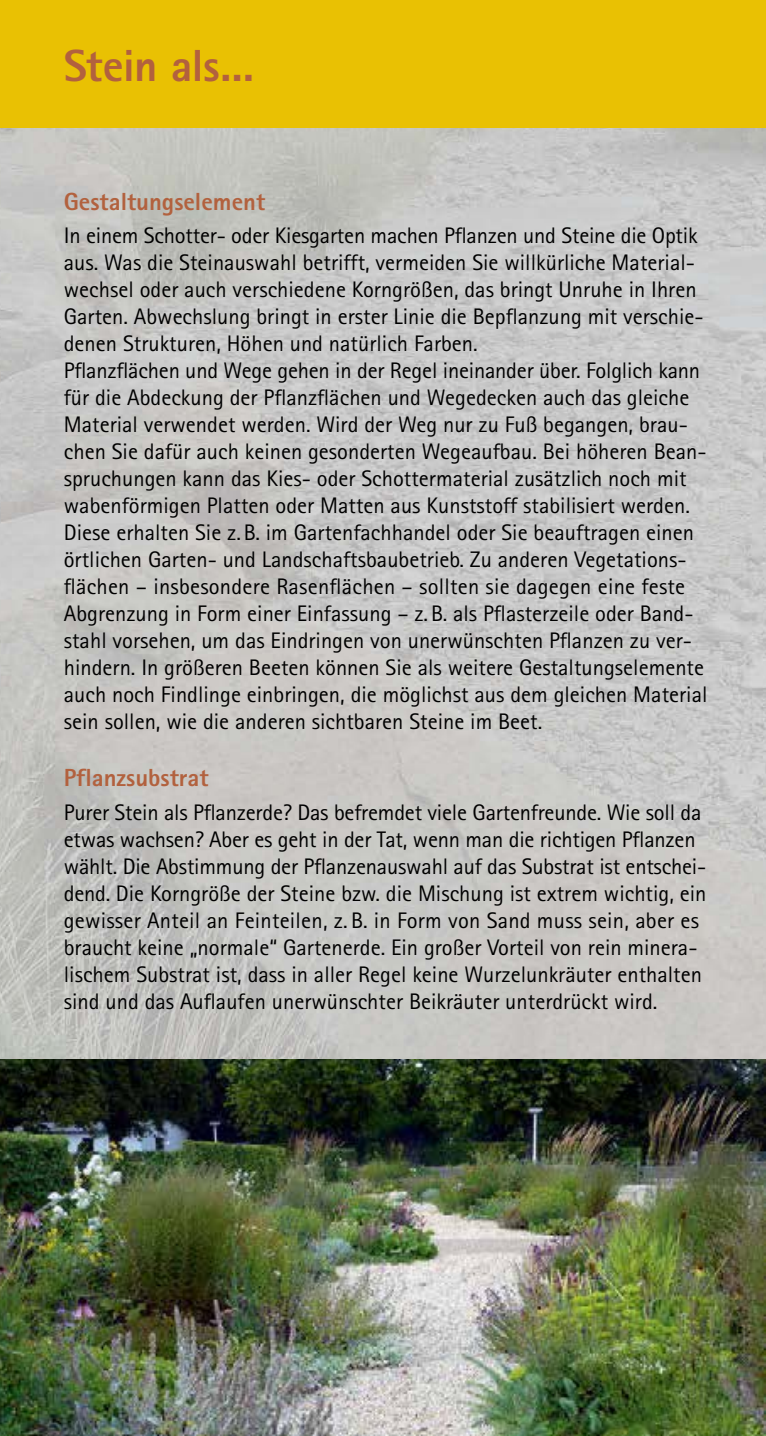
<style>
.page{position:relative;width:766px;height:1436px;background:#fff}
.page>*{position:absolute;margin:0;border:0;box-sizing:border-box;transform-origin:0 0}
.t1{font:800 45px "Rotis Sans Serif";letter-spacing:-.01em;color:#b2613e}
.t2{font:800 24.75px "Rotis Sans Serif";color:#b2613e}
.t3{font:22.5px/27px "Rotis Sans Serif";color:#000}
</style>
<div class="page">
<img style="left:0;top:128px;width:765px;height:931px">
<div style="left:0;top:0;width:765px;height:128px;background:#e9c103"></div>
<img style="left:0;top:1059px;width:765px;height:376px">
<h1 class="t1" style="left:64px;top:37px;width:191px">Stein als...</h1>
<p class="t2" style="left:64px;top:185px;width:203px">Gestaltungselement</p>
<p class="t3" style="left:64px;top:222px;width:645px">In einem Schotter- oder Kiesgarten machen Pflanzen und Steine die Optik aus. Was die Steinauswahl betrifft, vermeiden Sie willkürliche Material&shy;wechsel oder auch verschiedene Korngrößen, das bringt Unruhe in Ihren Garten. Abwechslung bringt in erster Linie die Bepflanzung mit verschie&shy;denen Strukturen, Höhen und natürlich Farben.<br>Pflanzflächen und Wege gehen in der Regel ineinander über. Folglich kann für die Abdeckung der Pflanzflächen und Wegedecken auch das gleiche Material verwendet werden. Wird der Weg nur zu Fuß begangen, brau&shy;chen Sie dafür auch keinen gesonderten Wegeaufbau. Bei höheren Bean&shy;spruchungen kann das Kies- oder Schottermaterial zusätzlich noch mit wabenförmigen Platten oder Matten aus Kunststoff stabilisiert werden.<br>Diese erhalten Sie z. B. im Gartenfachhandel oder Sie beauftragen einen örtlichen Garten- und Landschaftsbaubetrieb. Zu anderen Vegetations&shy;flächen – insbesondere Rasenflächen – sollten sie dagegen eine feste Abgrenzung in Form einer Einfassung – z. B. als Pflasterzeile oder Band&shy;stahl vorsehen, um das Eindringen von unerwünschten Pflanzen zu ver&shy;hindern. In größeren Beeten können Sie als weitere Gestaltungselemente auch noch Findlinge einbringen, die möglichst aus dem gleichen Material sein sollen, wie die anderen sichtbaren Steine im Beet.</p>
<p class="t2" style="left:64px;top:762px;width:146px">Pflanzsubstrat</p>
<p class="t3" style="left:64px;top:798px;width:644px">Purer Stein als Pflanzerde? Das befremdet viele Gartenfreunde. Wie soll da etwas wachsen? Aber es geht in der Tat, wenn man die richtigen Pflanzen wählt. Die Abstimmung der Pflanzenauswahl auf das Substrat ist entschei&shy;dend. Die Korngröße der Steine bzw. die Mischung ist extrem wichtig, ein gewisser Anteil an Feinteilen, z. B. in Form von Sand muss sein, aber es braucht keine „normale“ Gartenerde. Ein großer Vorteil von rein minera&shy;lischem Substrat ist, dass in aller Regel keine Wurzelunkräuter enthalten sind und das Auflaufen unerwünschter Beikräuter unterdrückt wird.</p>
</div>
